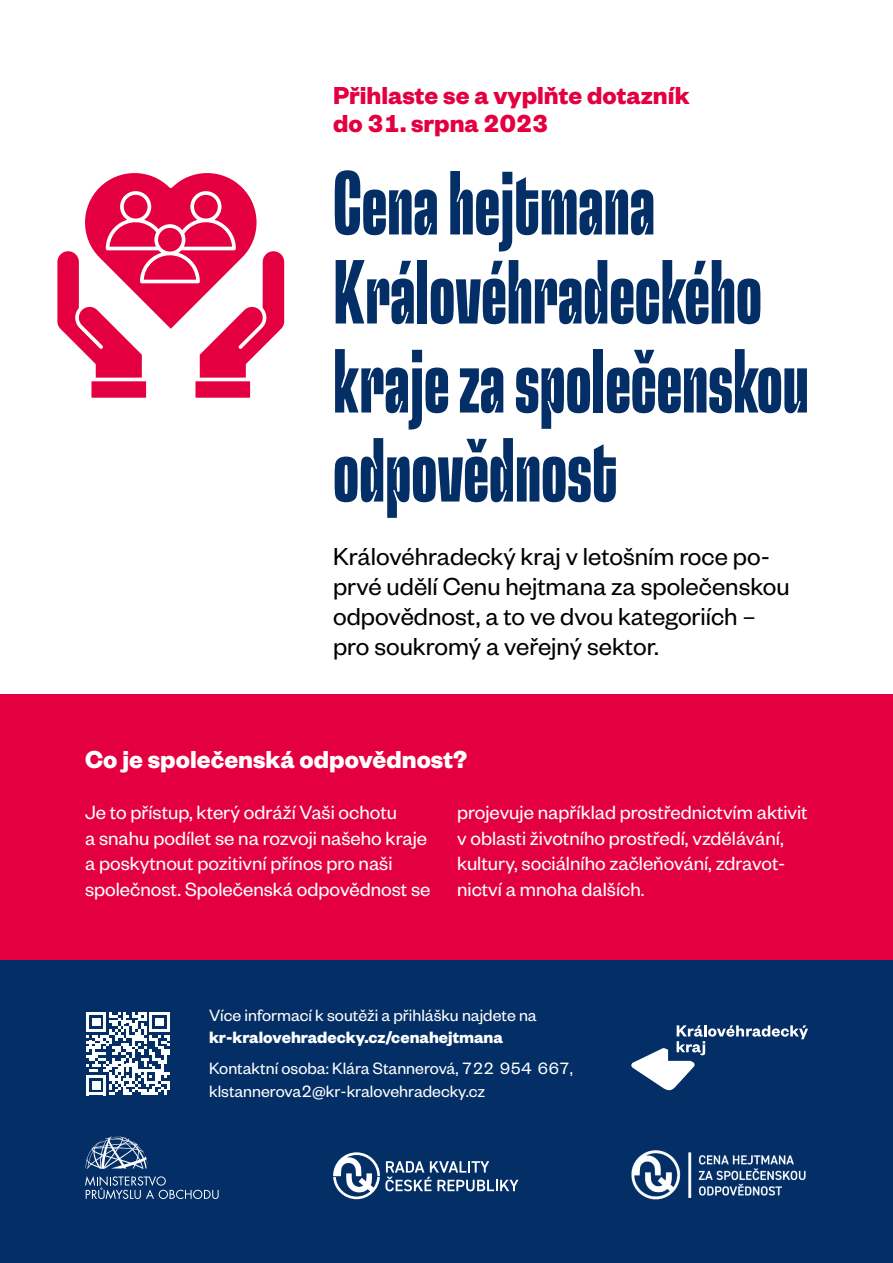
<style>
.page{position:relative;width:893px;height:1263px;background:#fff}
.page>*{position:absolute;margin:0;border:0;box-sizing:border-box;transform-origin:0 0}
.t1{font:90.6px/88.9px "GT Flexa X Cm Bd";color:#042f66}
.t2{font:27px/30px "Founders Grotesk";color:#000}
.t3{font:700 27px/28.5px "Founders Grotesk";color:#e40040}
.t4{font:700 27px "Founders Grotesk";color:#fff}
.t5{font:21px/25.5px "Founders Grotesk";color:#fff}
.t6{font:18px/22.5px "Founders Grotesk";color:#fff}
.t7{font:700 18px "Founders Grotesk";color:#fff}
</style>
<div class="page">
<div style="left:0;top:694px;width:893px;height:278px;background:#e40040"></div>
<div style="left:0;top:960px;width:893px;height:303px;background:#042f66"></div>
<svg style="left:57px;top:173px;width:227px;height:225px"></svg>
<svg style="left:86px;top:1012px;width:84px;height:83px"></svg>
<svg style="left:333px;top:1152px;width:185px;height:47px"></svg>
<svg style="left:85px;top:1176px;width:134px;height:23px"></svg>
<svg style="left:86px;top:1136px;width:62px;height:32px"></svg>
<img style="left:631px;top:1150px;width:175px;height:49px">
<svg style="left:631px;top:1025px;width:177px;height:66px"></svg>
<p class="t3" style="left:333px;top:80px;width:358px">Přihlaste se a vyplňte dotazník do 31. srpna 2023</p>
<h1 class="t1" style="left:333px;top:157px;width:477px">Cena hejtmana<br>Královéhradeckého kraje za společenskou odpovědnost</h1>
<p class="t2" style="left:333px;top:540px;width:458px">Královéhradecký kraj v letošním roce po&shy;prvé udělí Cenu hejtmana za společenskou odpovědnost, a to ve dvou kategoriích – pro soukromý a veřejný sektor.</p>
<p class="t4" style="left:85px;top:742px;width:384px">Co je společenská odpovědnost?</p>
<p class="t5" style="left:85px;top:799px;width:347px">Je to přístup, který odráží Vaši ochotu<br>a snahu podílet se na rozvoji našeho kraje a poskytnout pozitivní přínos pro naši společnost. Společenská odpovědnost se</p>
<p class="t5" style="left:457px;top:799px;width:352px">projevuje například prostřednictvím aktivit v oblasti životního prostředí, vzdělávání, kultury, sociálního začleňování, zdravot&shy;nictví a mnoha dalších.</p>
<p class="t6" style="left:209px;top:1003px;width:329px">Více informací k soutěži a přihlášku najdete na</p>
<p class="t7" style="left:209px;top:1026px;width:295px">kr-kralovehradecky.cz/cenahejtmana</p>
<p class="t6" style="left:209px;top:1056px;width:365px">Kontaktní osoba: Klára Stannerová, 722 954 667, klstannerova2@kr-kralovehradecky.cz</p>
</div>
